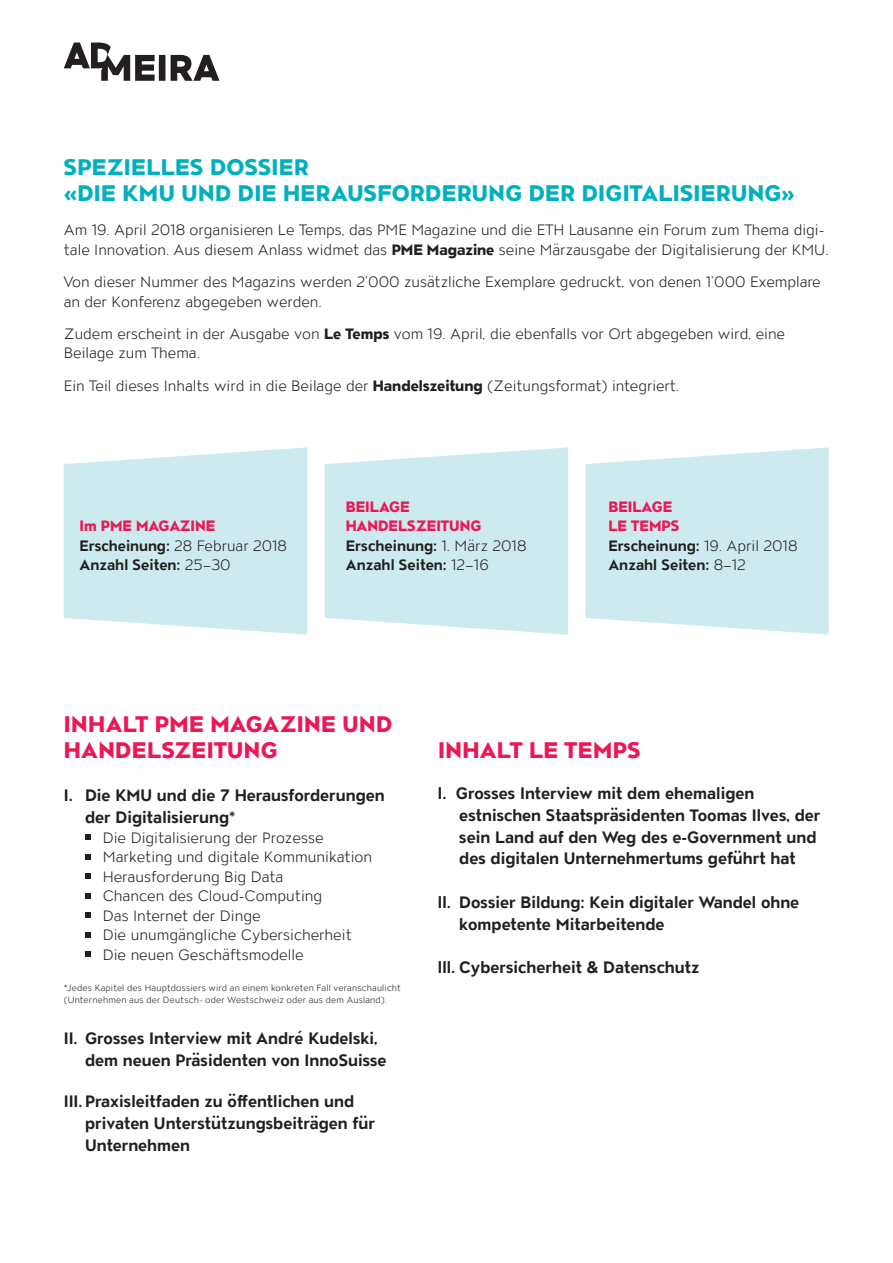
<style>
.page{position:relative;width:893px;height:1263px;background:#fff}
.page>*{position:absolute;margin:0;border:0;box-sizing:border-box;transform-origin:0 0}
.t1{font:800 22.5px/25.5px "ATC Overlook";letter-spacing:.015em;color:#00b0c0}
.t2{font:800 22.5px/25.5px "ATC Overlook";letter-spacing:.015em;color:#ed1756}
.t3{font:700 16.5px/21.8px "ATC Overlook";color:#231f20}
.t4{font:300 15px/19.5px "ATC Overlook";color:#231f20}
.t5{font:700 15px/19.5px "ATC Overlook";color:#231f20}
.t6{font:300 9px/12px "ATC Overlook";letter-spacing:.02em;color:#231f20}
.s1{font-weight:800}
.s2{font-weight:800;color:#ed1756}
.s3{font-weight:300}
</style>
<div class="page">
<svg style="left:64px;top:43px;width:155px;height:38px"></svg>
<svg style="left:64px;top:447px;width:243px;height:188px;background:#d1ecf0"></svg>
<svg style="left:325px;top:447px;width:243px;height:188px;background:#d1ecf0"></svg>
<svg style="left:585px;top:447px;width:244px;height:188px;background:#d1ecf0"></svg>
<svg style="left:85px;top:835px;width:5px;height:5px"></svg>
<svg style="left:85px;top:854px;width:5px;height:5px"></svg>
<svg style="left:85px;top:874px;width:5px;height:5px"></svg>
<svg style="left:85px;top:893px;width:5px;height:5px"></svg>
<svg style="left:85px;top:913px;width:5px;height:5px"></svg>
<svg style="left:85px;top:932px;width:5px;height:5px"></svg>
<svg style="left:85px;top:952px;width:5px;height:5px"></svg>
<h1 class="t1" style="left:64px;top:156px;width:733px">SPEZIELLES DOSSIER<br>«DIE KMU UND DIE HERAUSFORDERUNG DER DIGITALISIERUNG»</h1>
<p class="t4" style="left:64px;top:221px;width:766px">Am 19. April 2018 organisieren Le Temps, das PME Magazine und die ETH Lausanne ein Forum zum Thema digi&shy;tale Innovation. Aus diesem Anlass widmet das <span class="s1">PME Magazine</span> seine Märzausgabe der Digitalisierung der KMU.</p>
<p class="t4" style="left:64px;top:273px;width:758px">Von dieser Nummer des Magazins werden 2’000 zusätzliche Exemplare gedruckt, von denen 1’000 Exemplare an der Konferenz abgegeben werden.</p>
<p class="t4" style="left:64px;top:324px;width:723px">Zudem erscheint in der Ausgabe von <span class="s1">Le Temps</span> vom 19. April, die ebenfalls vor Ort abgegeben wird, eine<br>Beilage zum Thema.</p>
<p class="t4" style="left:64px;top:376px;width:617px">Ein Teil dieses Inhalts wird in die Beilage der <span class="s1">Handelszeitung</span> (Zeitungsformat) integriert.</p>
<p class="t5" style="left:80px;top:517px;width:209px"><span class="s2">Im PME MAGAZINE<br></span>Erscheinung: <span class="s3">28 Februar 2018<br></span>Anzahl Seiten: <span class="s3">25–30</span></p>
<p class="t5" style="left:346px;top:497px;width:182px"><span class="s2">BEILAGE<br>HANDELSZEITUNG<br></span>Erscheinung: <span class="s3">1. März 2018<br></span>Anzahl Seiten: <span class="s3">12–16</span></p>
<p class="t5" style="left:608px;top:497px;width:191px"><span class="s2">BEILAGE<br>LE TEMPS<br></span>Erscheinung: <span class="s3">19. April 2018<br></span>Anzahl Seiten: <span class="s3">8–12</span></p>
<h1 class="t2" style="left:64px;top:713px;width:330px">INHALT PME MAGAZINE UND<br>HANDELSZEITUNG</h1>
<p class="t3" style="left:85px;top:786px;width:301px;text-indent:-21px">I. Die KMU und die 7 Herausforderungen der Digitalisierung*</p>
<p class="t4" style="left:103px;top:828px;width:271px">Die Digitalisierung der Prozesse<br>Marketing und digitale Kommunikation<br>Herausforderung Big Data<br>Chancen des Cloud-Computing<br>Das Internet der Dinge<br>Die unumgängliche Cybersicherheit<br>Die neuen Geschäftsmodelle</p>
<p class="t6" style="left:64px;top:982px;width:339px">*Jedes Kapitel des Hauptdossiers wird an einem konkreten Fall veranschaulicht (Unternehmen aus der Deutsch- oder Westschweiz oder aus dem Ausland).</p>
<p class="t3" style="left:85px;top:1029px;width:303px;text-indent:-21px">II. Grosses Interview mit André Kudelski, dem neuen Präsidenten von InnoSuisse</p>
<p class="t3" style="left:85px;top:1092px;width:292px;text-indent:-21px">III.Praxisleitfaden zu öffentlichen und privaten Unterstützungsbeiträgen für<br>Unternehmen</p>
<h1 class="t2" style="left:438px;top:739px;width:204px">INHALT LE TEMPS</h1>
<p class="t3" style="left:459px;top:783px;width:363px;text-indent:-21px">l. Grosses Interview mit dem ehemaligen estnischen Staatspräsidenten Toomas Ilves, der sein Land auf den Weg des e-Government und des digitalen Unternehmertums geführt hat</p>
<p class="t3" style="left:459px;top:892px;width:342px;text-indent:-21px">ll. Dossier Bildung: Kein digitaler Wandel ohne kompetente Mitarbeitende</p>
<p class="t3" style="left:438px;top:957px;width:263px">lll. Cybersicherheit &amp; Datenschutz</p>
</div>
